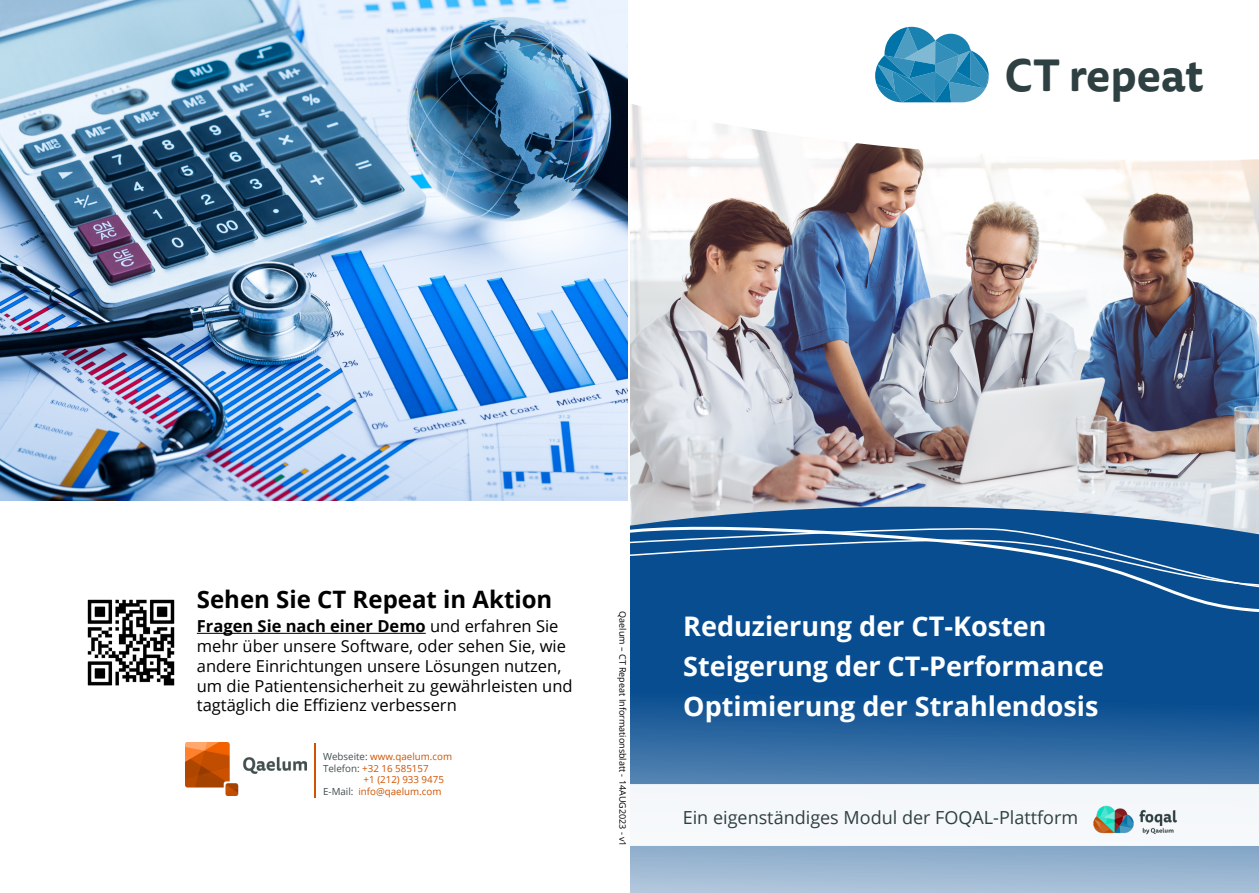
<style>
.page{position:relative;width:1259px;height:893px;background:#fff}
.page>*{position:absolute;margin:0;border:0;box-sizing:border-box;transform-origin:0 0}
.t1{font:700 44.4px "Tisa Sans Pro";color:#2e4042}
.t2{font:700 27px/39.9px "Open Sans";color:#fff}
.t3{font:700 24px "Open Sans";color:#000101}
.t4{font:18px "Open Sans";color:#2e4042}
.t5{font:16.5px/19.8px "Open Sans";color:#000101}
.t6{font:9.75px "Open Sans";color:#d05300}
.t7{font:9px "Open Sans";color:#000101}
.s1{font-weight:700}
.s2{color:#424e4f}
</style>
<div class="page">
<img style="left:630px;top:160px;width:629px;height:338px">
<svg style="left:630px;top:26px;width:629px;height:134px"></svg>
<svg style="left:630px;top:498px;width:629px;height:395px;background:#4175a8"></svg>
<div style="left:630px;top:784px;width:629px;height:62px;background:#f5f8fa"></div>
<img style="left:1087px;top:796px;width:95px;height:48px">
<svg style="left:630px;top:514px;width:629px;height:111px;background:#195997"></svg>
<svg style="left:630px;top:526px;width:629px;height:72px;background:#1b5b98"></svg>
<img style="left:0;top:0;width:628px;height:501px">
<svg style="left:314px;top:743px;width:2px;height:54px"></svg>
<img style="left:185px;top:743px;width:121px;height:53px">
<img style="left:87px;top:599px;width:88px;height:87px">
<svg style="left:875px;top:27px;width:113px;height:75px"></svg>
<hr style="left:197px;top:633px;width:229px;height:1px;background:#000101">
<h1 class="t1" style="left:1004px;top:43px;width:200px">CT repeat</h1>
<h3 class="t3" style="left:197px;top:582px;width:357px">Sehen Sie CT Repeat in Aktion</h3>
<p class="t5" style="left:197px;top:616px;width:377px"><span class="s1">Fragen Sie nach einer Demo</span> und erfahren Sie mehr über unsere Software, oder sehen Sie, wie andere Einrichtungen unsere Lösungen nutzen, um die Patientensicherheit zu gewährleisten und tagtäglich die Effizienz verbessern</p>
<p class="t6" style="left:323px;top:750px;width:131px"><span class="s2">Webseite:</span> www.qaelum.com</p>
<p class="t6" style="left:323px;top:761px;width:107px"><span class="s2">Telefon:</span> +32 16 585157</p>
<p class="t6" style="left:364px;top:773px;width:82px">+1 (212) 933 9475</p>
<p class="t6" style="left:323px;top:785px;width:120px"><span class="s2">E-Mail:</span> info@qaelum.com</p>
<p class="t7" style="left:629px;top:611px;width:237px;rotate:90deg">Qaelum – CT Repeat Informationsblatt - 14AUG2023 - v1</p>
<h2 class="t2" style="left:683px;top:605px;width:422px">Reduzierung der CT-Kosten<br>Steigerung der CT-Performance<br>Optimierung der Strahlendosis</h2>
<p class="t4" style="left:683px;top:805px;width:397px">Ein eigenständiges Modul der FOQAL-Plattform</p>
</div>
